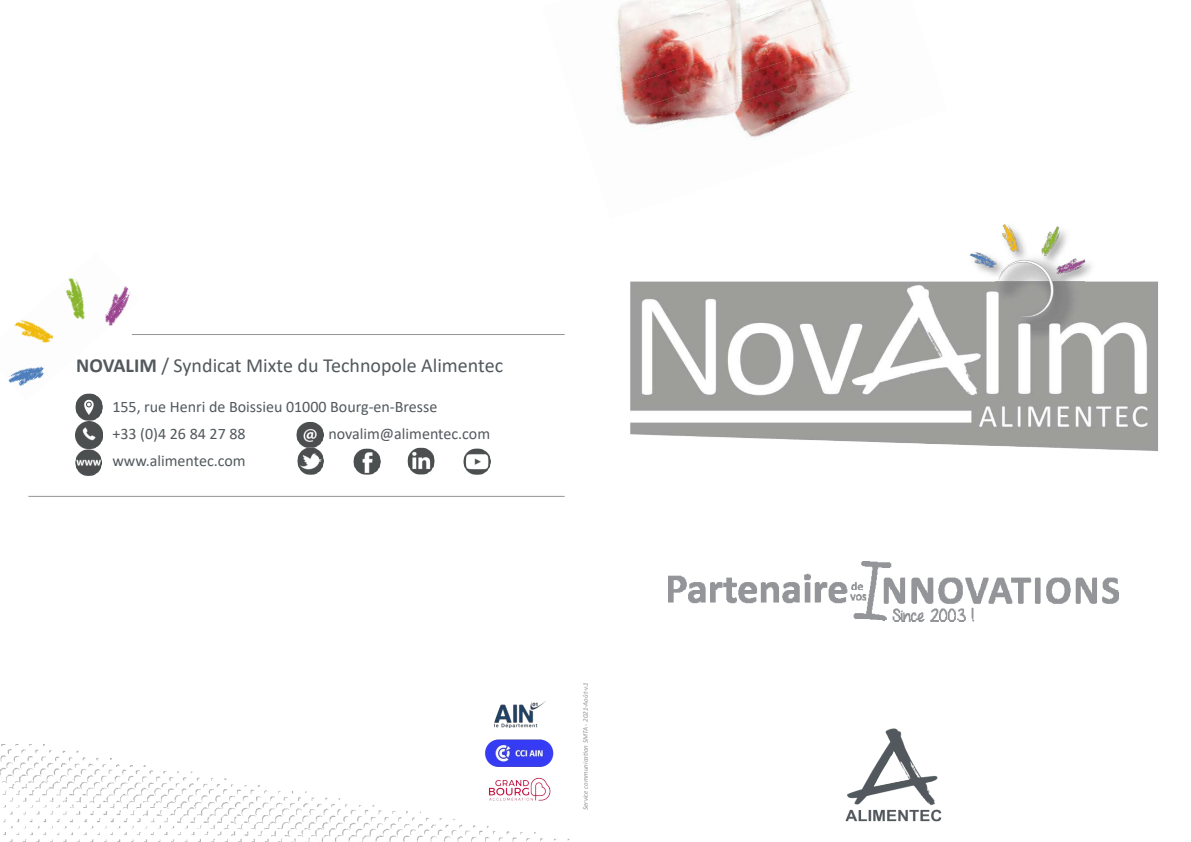
<style>
.page{position:relative;width:1191px;height:842px;background:#fff}
.page>*{position:absolute;margin:0;border:0;box-sizing:border-box;transform-origin:0 0}
.t1{font:20px "Calibri";color:#52595d}
.t2{font:16px/27px "Calibri";color:#52595d}
.t3{font:italic 7px "Calibri";color:#939598}
.s1{font-weight:700}
</style>
<div class="page">
<img style="left:1px;top:745px;width:569px;height:97px">
<img style="left:668px;top:561px;width:450px;height:60px">
<img style="left:617px;top:0;width:211px;height:18px">
<img style="left:616px;top:18px;width:218px;height:24px">
<img style="left:617px;top:42px;width:228px;height:24px">
<img style="left:618px;top:66px;width:232px;height:24px">
<img style="left:621px;top:90px;width:233px;height:50px">
<hr style="left:132px;top:334px;width:432px;height:1px;background:#939598">
<hr style="left:28px;top:496px;width:536px;height:1px;background:#939598">
<img style="left:8px;top:278px;width:123px;height:105px">
<img style="left:18px;top:292px;width:114px;height:102px">
<img style="left:845px;top:728px;width:96px;height:94px">
<img style="left:495px;top:701px;width:51px;height:26px">
<img style="left:483px;top:739px;width:71px;height:30px">
<img style="left:487px;top:776px;width:64px;height:28px">
<img style="left:75px;top:394px;width:27px;height:82px">
<img style="left:297px;top:422px;width:27px;height:52px">
<img style="left:353px;top:448px;width:27px;height:27px">
<img style="left:464px;top:448px;width:26px;height:27px">
<img style="left:407px;top:448px;width:27px;height:26px">
<img style="left:630px;top:224px;width:528px;height:227px">
<p class="t1" style="left:76px;top:351px;width:428px"><span class="s1">NOVALIM</span> / Syndicat Mixte du Technopole Alimentec</p>
<p class="t2" style="left:112px;top:393px;width:326px">155, rue Henri de Boissieu 01000 Bourg-en-Bresse +33 (0)4 26 84 27 88</p>
<p class="t2" style="left:328px;top:420px;width:163px">novalim@alimentec.com</p>
<p class="t2" style="left:112px;top:447px;width:135px">www.alimentec.com</p>
<p class="t3" style="left:581px;top:810px;width:130px;rotate:-90deg">Service communication SMTA - 2021-Août-v.1</p>
</div>
